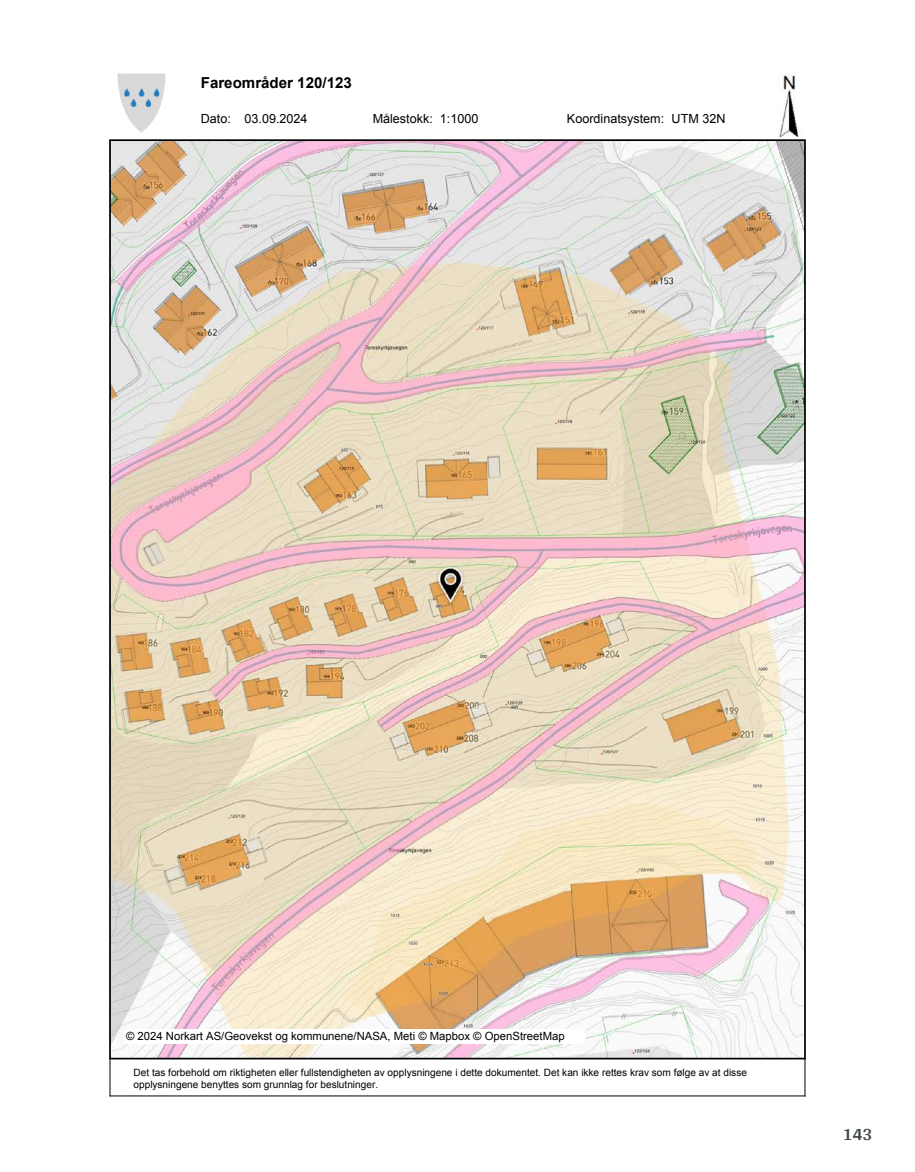
<style>
.page{position:relative;width:915px;height:1172px;background:#fff}
.page>*{position:absolute;margin:0;border:0;box-sizing:border-box;transform-origin:0 0}
.t1{font:700 18px "Arya";color:#414749}
.t2{font:700 15.15px "Arial";color:#000}
.t3{font:12.6px "Arial";color:#000}
.t4{font:11.25px "Arial";color:#000}
.t5{font:10.05px/11.6px "Arial";color:#000}
</style>
<div class="page">
<img style="left:779px;top:73px;width:20px;height:65px">
<img style="left:117px;top:73px;width:49px;height:60px">
<img style="left:112px;top:142px;width:690px;height:914px">
<div style="left:125px;top:1029px;width:459px;height:15px;background:#fff"></div>
<hr style="left:109px;top:1058px;width:1px;height:38px;background:#000">
<hr style="left:804px;top:1058px;width:1px;height:38px;background:#000">
<hr style="left:110px;top:1095px;width:694px;height:1px;background:#000">
<h2 class="t2" style="left:201px;top:72px;width:152px">Fareområder 120/123</h2>
<p class="t3" style="left:201px;top:110px;width:108px">Dato: 03.09.2024</p>
<p class="t3" style="left:372px;top:110px;width:107px">Målestokk: 1:1000</p>
<p class="t3" style="left:566px;top:110px;width:160px">Koordinatsystem: UTM 32N</p>
<p class="t4" style="left:126px;top:1028px;width:440px">© 2024 Norkart AS/Geovekst og kommunene/NASA, Meti © Mapbox © OpenStreetMap</p>
<p class="t5" style="left:133px;top:1067px;width:614px">Det tas forbehold om riktigheten eller fullstendigheten av opplysningene i dette dokumentet. Det kan ikke rettes krav som følge av at disse opplysningene benyttes som grunnlag for beslutninger.</p>
<h1 class="t1" style="left:842px;top:1123px;width:31px">143</h1>
</div>
